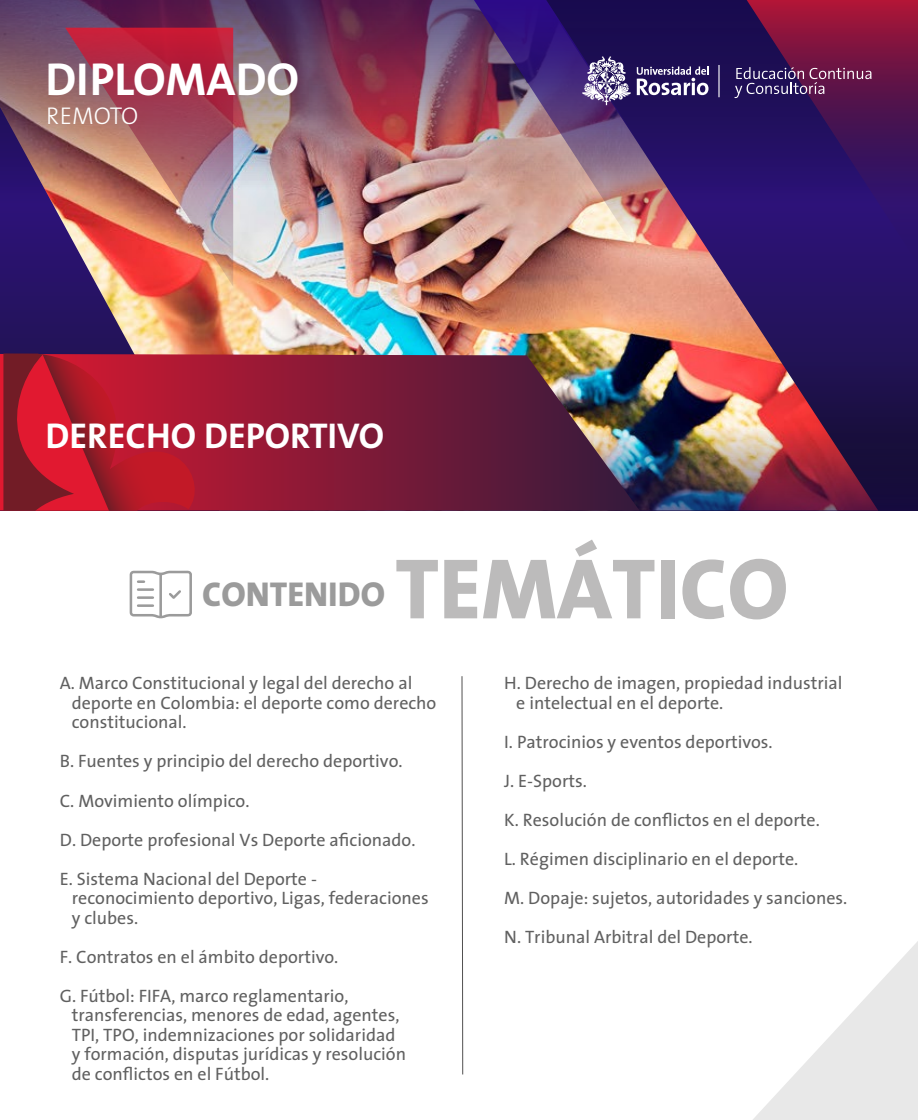
<style>
.page{position:relative;width:918px;height:1120px;background:#fff}
.page>*{position:absolute;margin:0;border:0;box-sizing:border-box;transform-origin:0 0}
.t1{font:800 86.55px "The Sans";color:#bcbbbb}
.t2{font:700 46.35px "The Sans";color:#fff}
.t3{font:700 36px "The Sans";color:#fff}
.t4{font:800 34.65px "The Sans";color:#9b9b9b}
.t5{font:300 24.3px "The Sans";letter-spacing:-.01em;color:#fff}
.t6{font:18px/39px "The Sans";color:#606060}
</style>
<div class="page">
<img style="left:0;top:0;width:918px;height:353px">
<img style="left:640px;top:355px;width:278px;height:155px">
<img style="left:65px;top:28px;width:168px;height:259px">
<img style="left:474px;top:0;width:281px;height:322px">
<svg style="left:747px;top:0;width:171px;height:264px;background:#47125b"></svg>
<svg style="left:637px;top:66px;width:72px;height:29px"></svg>
<svg style="left:582px;top:56px;width:49px;height:49px"></svg>
<svg style="left:735px;top:67px;width:136px;height:31px;background:#5e3568"></svg>
<hr style="left:718px;top:65px;width:2px;height:32px;background:#fff">
<img style="left:0;top:354px;width:640px;height:156px">
<svg style="left:3px;top:355px;width:308px;height:155px;background:#ab192f"></svg>
<svg style="left:754px;top:941px;width:164px;height:178px"></svg>
<svg style="left:130px;top:570px;width:62px;height:48px"></svg>
<svg style="left:461px;top:676px;width:2px;height:399px"></svg>
<h2 class="t2" style="left:45px;top:40px;width:255px">DIPLOMADO</h2>
<h3 class="t5" style="left:46px;top:96px;width:94px">REMOTO</h3>
<h3 class="t3" style="left:45px;top:406px;width:340px">DERECHO DEPORTIVO</h3>
<h3 class="t4" style="left:202px;top:565px;width:184px">CONTENIDO</h3>
<h1 class="t1" style="left:395px;top:516px;width:395px">TEMÁTICO</h1>
<p class="t6" style="left:72px;top:673px;width:366px;line-height:19.5px;text-indent:-12px">A. Marco Constitucional y legal del derecho al deporte en Colombia: el deporte como derecho constitucional.</p>
<p class="t6" style="left:60px;top:741px;width:357px">B. Fuentes y principio del derecho deportivo.<br>C. Movimiento olímpico.<br>D. Deporte profesional Vs Deporte aficionado.<br>E. Sistema Nacional del Deporte -</p>
<p class="t6" style="left:72px;top:887px;width:358px;line-height:19.5px">reconocimiento deportivo, Ligas, federaciones y clubes.</p>
<p class="t6" style="left:60px;top:936px;width:290px">F. Contratos en el ámbito deportivo.<br>G. Fútbol: FIFA, marco reglamentario,</p>
<p class="t6" style="left:72px;top:1004px;width:336px;line-height:19.5px">transferencias, menores de edad, agentes, TPI, TPO, indemnizaciones por solidaridad y formación, disputas jurídicas y resolución de conflictos en el Fútbol.</p>
<p class="t6" style="left:516px;top:673px;width:328px;line-height:19.5px;text-indent:-12px">H. Derecho de imagen, propiedad industrial e intelectual en el deporte.</p>
<p class="t6" style="left:504px;top:721px;width:344px">I. Patrocinios y eventos deportivos.<br>J. E-Sports.<br>K. Resolución de conflictos en el deporte.<br>L. Régimen disciplinario en el deporte.<br>M. Dopaje: sujetos, autoridades y sanciones.<br>N. Tribunal Arbitral del Deporte.</p>
</div>
